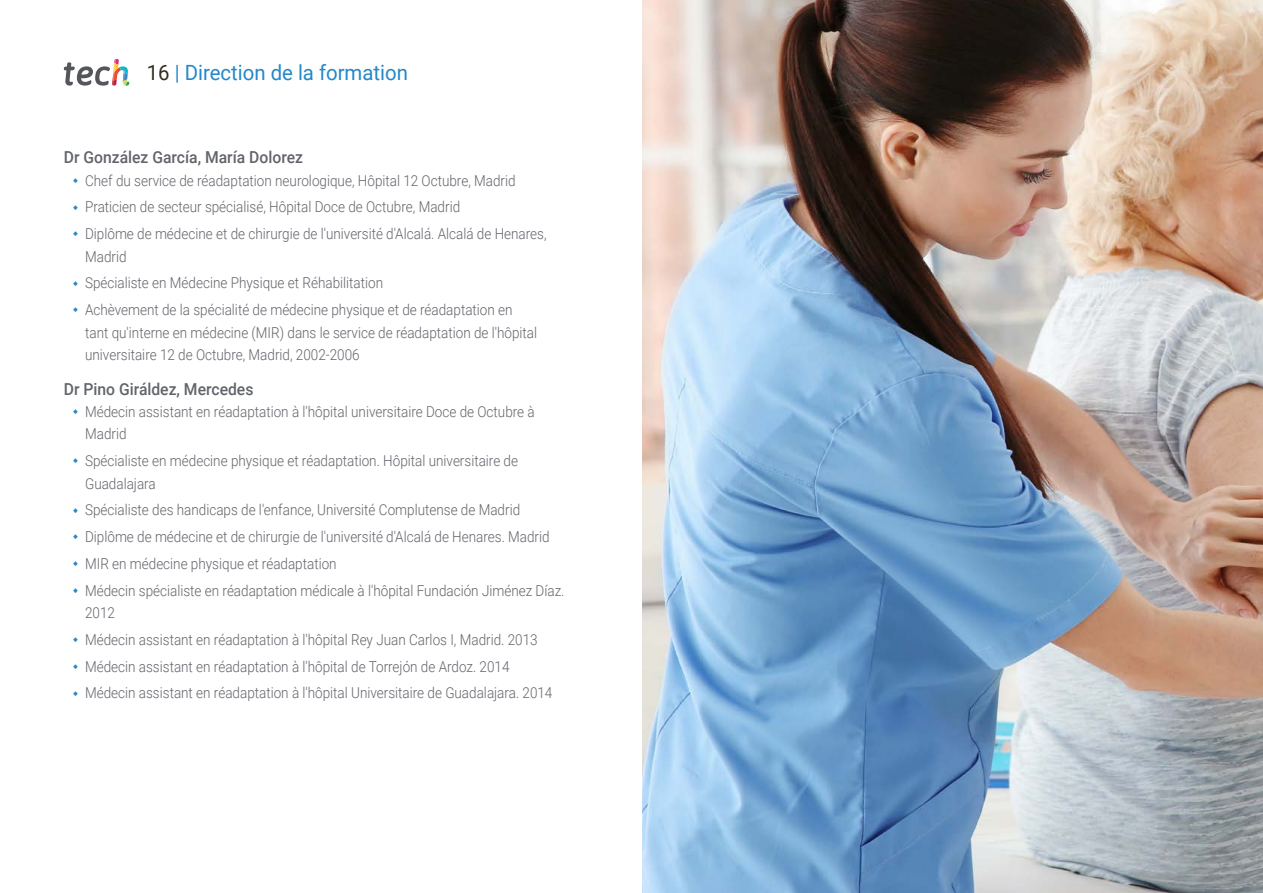
<style>
.page{position:relative;width:1263px;height:893px;background:#fff}
.page>*{position:absolute;margin:0;border:0;box-sizing:border-box;transform-origin:0 0}
.t1{font:21px "Roboto";color:#2488c9}
.t2{font:500 16.5px "Roboto";color:#61646a;scale:.95 1}
.t3{font:300 15px/26.7px "Roboto";color:#61646a;scale:.9 1}
.s1{color:#312e20}
</style>
<div class="page">
<svg style="left:64px;top:59px;width:65px;height:27px"></svg>
<img style="left:642px;top:0;width:621px;height:893px">
<h1 class="t1" style="left:147px;top:57px;width:263px"><span class="s1">16</span> | Direction de la formation</h1>
<p class="t2" style="left:64px;top:146px;width:253px">Dr González García, María Dolorez</p>
<p class="t3" style="left:85px;top:166px;width:514px">Chef du service de réadaptation neurologique, Hôpital 12 Octubre, Madrid<br>Praticien de secteur spécialisé, Hôpital Doce de Octubre, Madrid<br>Diplôme de médecine et de chirurgie de l'université d'Alcalá. Alcalá de Henares,</p>
<p class="t3" style="left:85px;top:242px;width:476px">Madrid<br>Spécialiste en Médecine Physique et Réhabilitation<br>Achèvement de la spécialité de médecine physique et de réadaptation en</p>
<p class="t3" style="left:85px;top:321px;width:504px;line-height:22.5px">tant qu'interne en médecine (MIR) dans le service de réadaptation de l'hôpital universitaire 12 de Octubre, Madrid, 2002-2006</p>
<p class="t2" style="left:64px;top:377px;width:201px">Dr Pino Giráldez, Mercedes</p>
<p class="t3" style="left:85px;top:400px;width:501px;line-height:22.5px">Médecin assistant en réadaptation à l'hôpital universitaire Doce de Octubre à<br>Madrid</p>
<p class="t3" style="left:85px;top:449px;width:483px;line-height:22.5px">Spécialiste en médecine physique et réadaptation. Hôpital universitaire de<br>Guadalajara</p>
<p class="t3" style="left:85px;top:496px;width:534px">Spécialiste des handicaps de l'enfance, Université Complutense de Madrid Diplôme de médecine et de chirurgie de l'université d'Alcalá de Henares. Madrid MIR en médecine physique et réadaptation<br>Médecin spécialiste en réadaptation médicale à l'hôpital Fundación Jiménez Díaz.</p>
<p class="t3" style="left:85px;top:599px;width:521px">2012<br>Médecin assistant en réadaptation à l'hôpital Rey Juan Carlos I, Madrid. 2013<br>Médecin assistant en réadaptation à l'hôpital de Torrejón de Ardoz. 2014<br>Médecin assistant en réadaptation à l'hôpital Universitaire de Guadalajara. 2014</p>
</div>
